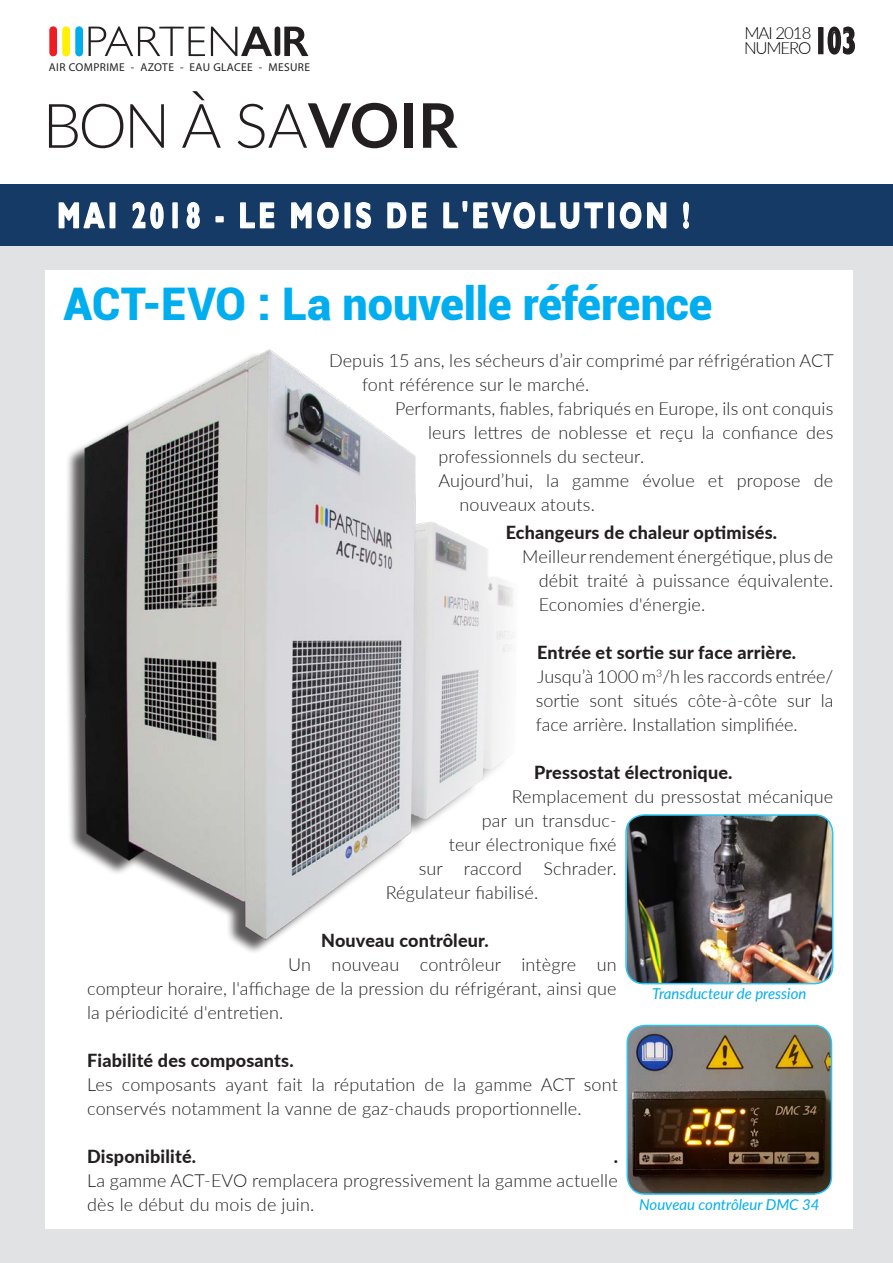
<style>
.page{position:relative;width:893px;height:1263px;background:#fff}
.page>*{position:absolute;margin:0;border:0;box-sizing:border-box;transform-origin:0 0}
.t1{font:300 61.5px "Lato";color:#231f20}
.t2{font:900 45px "Roboto";color:#00aeef}
.t3{font:700 37.5px "Gill Sans";color:#231f20;scale:.69 1}
.TitreProduitEnTete{font:700 36px "Gill Sans";letter-spacing:.15em;color:#fff;scale:.72 1}
.Texte_de_corps_de_pa{font:300 18px/24px "Lato";letter-spacing:.01em;color:#231f20;text-align:justify}
.Texte_de_corps_de_pa-2{font:800 18px "Lato";letter-spacing:.01em;color:#231f20}
.t4{font:300 16.8px/15px "Lato";letter-spacing:-.065em;color:#000001}
.t5{font:italic 15px "Lato";color:#00aeef}
.t6{font:11.4px "Myriad Pro";letter-spacing:.035em;color:#231f20}
.s1{font-weight:700}
.s2{font-weight:800}
</style>
<div class="page">
<div style="left:818px;top:27px;width:5px;height:27px;border:2px solid #231f20"></div>
<svg style="left:827px;top:26px;width:28px;height:29px"></svg>
<svg style="left:49px;top:26px;width:34px;height:31px"></svg>
<svg style="left:211px;top:26px;width:97px;height:30px"></svg>
<svg style="left:89px;top:26px;width:116px;height:30px"></svg>
<div style="left:0;top:243px;width:893px;height:1020px;background:#e1e2e4"></div>
<div style="left:45px;top:270px;width:808px;height:958px;background:#fff"></div>
<div style="left:0;top:184px;width:893px;height:62px;background:#143a65"></div>
<svg style="left:58px;top:202px;width:47px;height:27px"></svg>
<div style="left:110px;top:202px;width:5px;height:26px;border:2px solid #fff"></div>
<svg style="left:132px;top:202px;width:32px;height:27px"></svg>
<div style="left:172px;top:202px;width:6px;height:26px;border:2px solid #fff"></div>
<svg style="left:186px;top:202px;width:14px;height:27px"></svg>
<div style="left:215px;top:216px;width:9px;height:6px;border:2px solid #fff"></div>
<svg style="left:240px;top:202px;width:35px;height:27px"></svg>
<svg style="left:291px;top:202px;width:48px;height:27px"></svg>
<div style="left:344px;top:202px;width:6px;height:26px;border:2px solid #fff"></div>
<svg style="left:356px;top:202px;width:16px;height:27px"></svg>
<svg style="left:387px;top:202px;width:40px;height:27px"></svg>
<svg style="left:443px;top:201px;width:160px;height:28px"></svg>
<div style="left:608px;top:202px;width:6px;height:26px;border:2px solid #fff"></div>
<svg style="left:619px;top:202px;width:48px;height:27px"></svg>
<svg style="left:683px;top:202px;width:6px;height:27px"></svg>
<img style="left:67px;top:349px;width:447px;height:603px">
<img style="left:627px;top:815px;width:206px;height:169px">
<div style="left:625px;top:814px;width:208px;height:170px;border:2px solid #2bc4f3;border-radius:18px"></div>
<img style="left:627px;top:1025px;width:204px;height:169px">
<div style="left:626px;top:1025px;width:206px;height:170px;border:2px solid #2bc4f3;border-radius:18px"></div>
<p class="t6" style="left:49px;top:60px;width:263px">AIR COMPRIME - AZOTE - EAU GLACEE - MESURE</p>
<h1 class="t1" style="left:43px;top:83px;width:417px">BON À SA<span class="s1">VOIR</span></h1>
<p class="TitreProduitEnTete" style="left:57px;top:194px;width:879px">MAI 2018 - LE MOIS DE L'EVOLUTION !</p>
<p class="t2" style="left:64px;top:272px;width:650px">ACT-EVO : La nouvelle référence</p>
<p class="t4" style="left:744px;top:25px;width:69px">MAI 2018<br>NUMERO</p>
<h3 class="t3" style="left:814px;top:18px;width:63px">103</h3>
<p class="Texte_de_corps_de_pa" style="left:362px;top:348px;width:473px;text-indent:-33px">Depuis 15 ans, les sécheurs d’air comprimé par réfrigération ACT font référence sur le marché.</p>
<p class="Texte_de_corps_de_pa" style="left:395px;top:396px;width:440px">Performants, fiables, fabriqués en Europe, ils ont conquis</p>
<p class="Texte_de_corps_de_pa" style="left:428px;top:420px;width:407px">leurs lettres de noblesse et reçu la confiance des</p>
<p class="Texte_de_corps_de_pa" style="left:438px;top:444px;width:207px">professionnels du secteur.</p>
<p class="Texte_de_corps_de_pa" style="left:459px;top:468px;width:375px;text-indent:-21px">Aujourd’hui, la gamme évolue et propose de nouveaux atouts.</p>
<p class="Texte_de_corps_de_pa-2" style="left:506px;top:519px;width:273px">Echangeurs de chaleur optimisés.</p>
<p class="Texte_de_corps_de_pa" style="left:539px;top:544px;width:296px;text-indent:-16px">Meilleur rendement énergétique, plus de débit traité à puissance équivalente.<br>Economies d'énergie.</p>
<p class="Texte_de_corps_de_pa-2" style="left:537px;top:639px;width:260px">Entrée et sortie sur face arrière.</p>
<p class="Texte_de_corps_de_pa" style="left:536px;top:664px;width:299px">Jusqu’à 1000 m<sup>3</sup>/h les raccords entrée/ sortie sont situés côte-à-côte sur la face arrière. Installation simplifiée.</p>
<p class="Texte_de_corps_de_pa-2" style="left:534px;top:759px;width:200px">Pressostat électronique.</p>
<p class="Texte_de_corps_de_pa" style="left:512px;top:784px;width:323px">Remplacement du pressostat mécanique</p>
<p class="Texte_de_corps_de_pa" style="left:482px;top:808px;width:137px">par un transduc-</p>
<p class="Texte_de_corps_de_pa" style="left:449px;top:832px;width:169px">teur électronique fixé</p>
<p class="Texte_de_corps_de_pa" style="left:419px;top:856px;width:200px">sur raccord Schrader.</p>
<p class="Texte_de_corps_de_pa" style="left:386px;top:880px;width:154px">Régulateur fiabilisé.</p>
<p class="Texte_de_corps_de_pa-2" style="left:321px;top:927px;width:169px">Nouveau contrôleur.</p>
<p class="Texte_de_corps_de_pa" style="left:87px;top:952px;width:531px;text-indent:201px">Un nouveau contrôleur intègre un compteur horaire, l'affichage de la pression du réfrigérant, ainsi que la périodicité d'entretien.</p>
<p class="Texte_de_corps_de_pa-2" style="left:87px;top:1047px;width:208px">Fiabilité des composants.</p>
<p class="Texte_de_corps_de_pa" style="left:87px;top:1072px;width:532px">Les composants ayant fait la réputation de la gamme ACT sont conservés notamment la vanne de gaz-chauds proportionnelle.</p>
<p class="Texte_de_corps_de_pa-2" style="left:87px;top:1143px;width:110px">Disponibilité.</p>
<p class="t5" style="left:652px;top:982px;width:156px">Transducteur de pression</p>
<p class="Texte_de_corps_de_pa" style="left:87px;top:1144px;width:532px;text-indent:526px"><span class="s2">.<br></span>La gamme ACT-EVO remplacera progressivement la gamme actuelle dès le début du mois de juin.</p>
<p class="t5" style="left:639px;top:1194px;width:182px">Nouveau contrôleur DMC 34</p>
</div>
